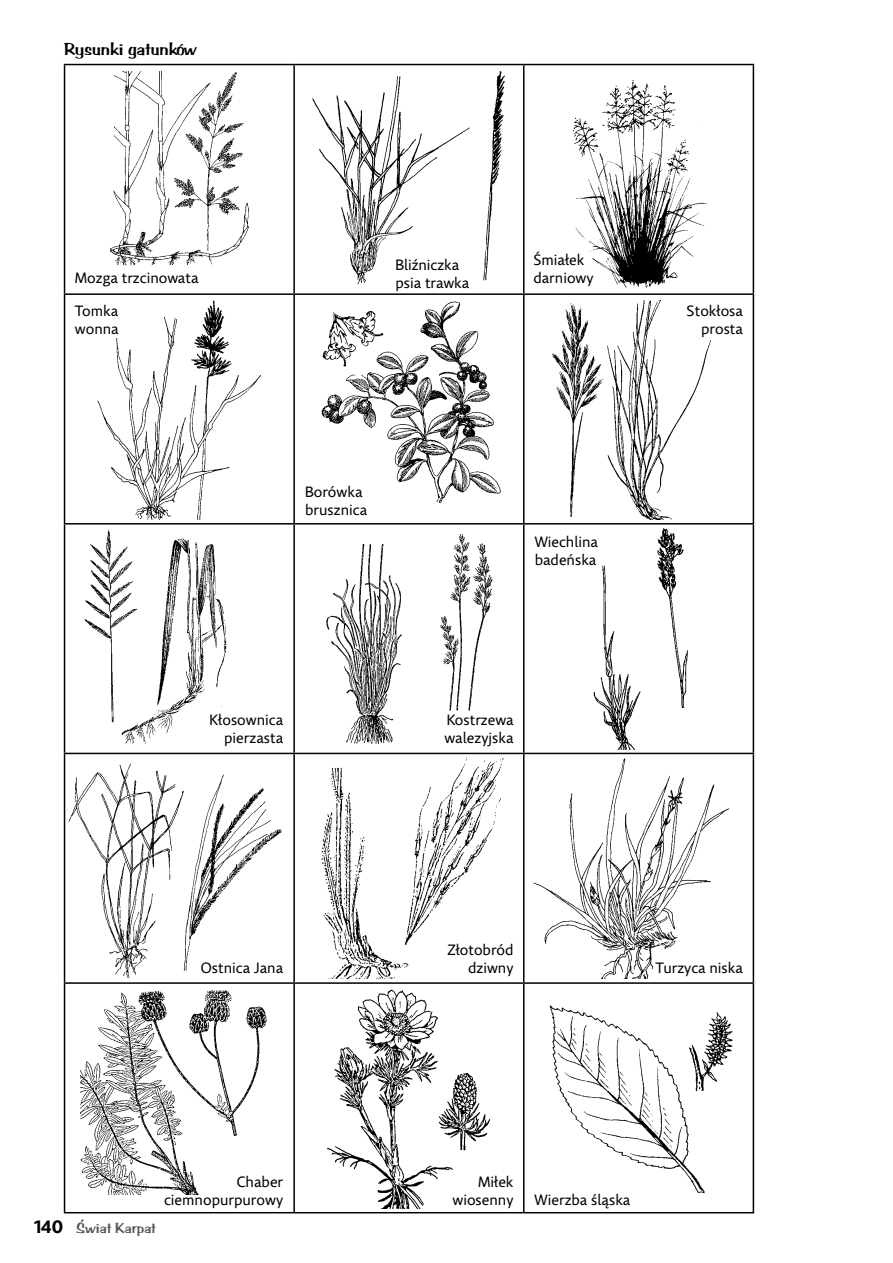
<style>
.page{position:relative;width:893px;height:1263px;background:#fff}
.page>*{position:absolute;margin:0;border:0;box-sizing:border-box;transform-origin:0 0}
.t1{font:18px "Arab Bru D";color:#000}
.t2{font:15px/18px "Comenia Sans";color:#000}
.t3{font:15px "Arab Bru D";color:#58585a}
.s1{font-family:"Comenia Sans";font-weight:700;font-size:18px;color:#000}
</style>
<div class="page">
<hr style="left:64px;top:64px;width:230px;height:1px;background:#000">
<hr style="left:64px;top:65px;width:1px;height:228px;background:#000">
<hr style="left:294px;top:64px;width:230px;height:1px;background:#000">
<hr style="left:293px;top:65px;width:2px;height:228px;background:#000">
<hr style="left:524px;top:64px;width:230px;height:1px;background:#000">
<hr style="left:523px;top:65px;width:1px;height:228px;background:#000">
<hr style="left:753px;top:65px;width:1px;height:228px;background:#000">
<hr style="left:64px;top:293px;width:230px;height:2px;background:#000">
<hr style="left:64px;top:295px;width:1px;height:228px;background:#000">
<hr style="left:294px;top:293px;width:230px;height:2px;background:#000">
<hr style="left:293px;top:295px;width:2px;height:228px;background:#000">
<hr style="left:524px;top:293px;width:230px;height:2px;background:#000">
<hr style="left:523px;top:295px;width:1px;height:228px;background:#000">
<hr style="left:753px;top:295px;width:1px;height:228px;background:#000">
<hr style="left:64px;top:523px;width:230px;height:1px;background:#000">
<hr style="left:64px;top:524px;width:1px;height:229px;background:#000">
<hr style="left:294px;top:523px;width:230px;height:1px;background:#000">
<hr style="left:293px;top:524px;width:2px;height:229px;background:#000">
<hr style="left:524px;top:523px;width:230px;height:1px;background:#000">
<hr style="left:523px;top:524px;width:1px;height:229px;background:#000">
<hr style="left:753px;top:524px;width:1px;height:229px;background:#000">
<hr style="left:64px;top:753px;width:230px;height:1px;background:#000">
<hr style="left:64px;top:754px;width:1px;height:228px;background:#000">
<hr style="left:294px;top:753px;width:230px;height:1px;background:#000">
<hr style="left:293px;top:754px;width:2px;height:228px;background:#000">
<hr style="left:524px;top:753px;width:230px;height:1px;background:#000">
<hr style="left:523px;top:754px;width:1px;height:228px;background:#000">
<hr style="left:753px;top:754px;width:1px;height:228px;background:#000">
<hr style="left:64px;top:982px;width:230px;height:2px;background:#000">
<hr style="left:64px;top:984px;width:1px;height:228px;background:#000">
<hr style="left:294px;top:982px;width:230px;height:2px;background:#000">
<hr style="left:293px;top:984px;width:2px;height:228px;background:#000">
<hr style="left:524px;top:982px;width:230px;height:2px;background:#000">
<hr style="left:523px;top:984px;width:1px;height:228px;background:#000">
<hr style="left:753px;top:984px;width:1px;height:228px;background:#000">
<hr style="left:64px;top:1212px;width:230px;height:1px;background:#000">
<hr style="left:294px;top:1212px;width:230px;height:1px;background:#000">
<hr style="left:524px;top:1212px;width:230px;height:1px;background:#000">
<img style="left:110px;top:72px;width:139px;height:194px">
<img style="left:312px;top:71px;width:193px;height:214px">
<img style="left:573px;top:80px;width:134px;height:208px">
<img style="left:97px;top:300px;width:164px;height:219px">
<img style="left:321px;top:301px;width:180px;height:203px">
<img style="left:552px;top:300px;width:159px;height:219px">
<img style="left:84px;top:529px;width:143px;height:215px">
<img style="left:326px;top:534px;width:167px;height:210px">
<img style="left:593px;top:528px;width:95px;height:221px">
<img style="left:69px;top:763px;width:213px;height:215px">
<img style="left:321px;top:758px;width:183px;height:221px">
<img style="left:533px;top:758px;width:197px;height:221px">
<img style="left:80px;top:990px;width:187px;height:205px">
<img style="left:327px;top:989px;width:164px;height:219px">
<img style="left:549px;top:1005px;width:184px;height:189px">
<p class="t1" style="left:64px;top:38px;width:134px">Rysunki gatunków</p>
<p class="t2" style="left:75px;top:270px;width:125px">Mozga trzcinowata</p>
<p class="t2" style="left:75px;top:302px;width:45px">Tomka wonna</p>
<p class="t2" style="left:395px;top:256px;width:76px">Bliźniczka psia trawka</p>
<p class="t2" style="left:533px;top:252px;width:62px">Śmiałek darniowy</p>
<p class="t2" style="left:305px;top:483px;width:64px">Borówka brusznica</p>
<p class="t2" style="left:535px;top:533px;width:65px">Wiechlina badeńska</p>
<p class="t2" style="left:209px;top:711px;width:75px;text-align:right">Kłosownica pierzasta</p>
<p class="t2" style="left:445px;top:711px;width:70px">Kostrzewa walezyjska</p>
<p class="t2" style="left:687px;top:302px;width:58px;text-align:right">Stokłosa prosta</p>
<p class="t2" style="left:201px;top:959px;width:84px">Ostnica Jana</p>
<p class="t2" style="left:447px;top:941px;width:68px;text-align:right">Złotobród dziwny</p>
<p class="t2" style="left:655px;top:959px;width:89px">Turzyca niska</p>
<p class="t3" style="left:80px;top:1207px;width:5px">‚</p>
<p class="t3" style="left:34px;top:1219px;width:124px"><span class="s1">140</span> Swiat Karpat</p>
<p class="t2" style="left:164px;top:1173px;width:121px;text-align:right">Chaber ciemnopurpurowy</p>
<p class="t2" style="left:452px;top:1173px;width:63px;text-align:right">Miłek wiosenny</p>
<p class="t2" style="left:535px;top:1191px;width:97px">Wierzba śląska</p>
</div>
